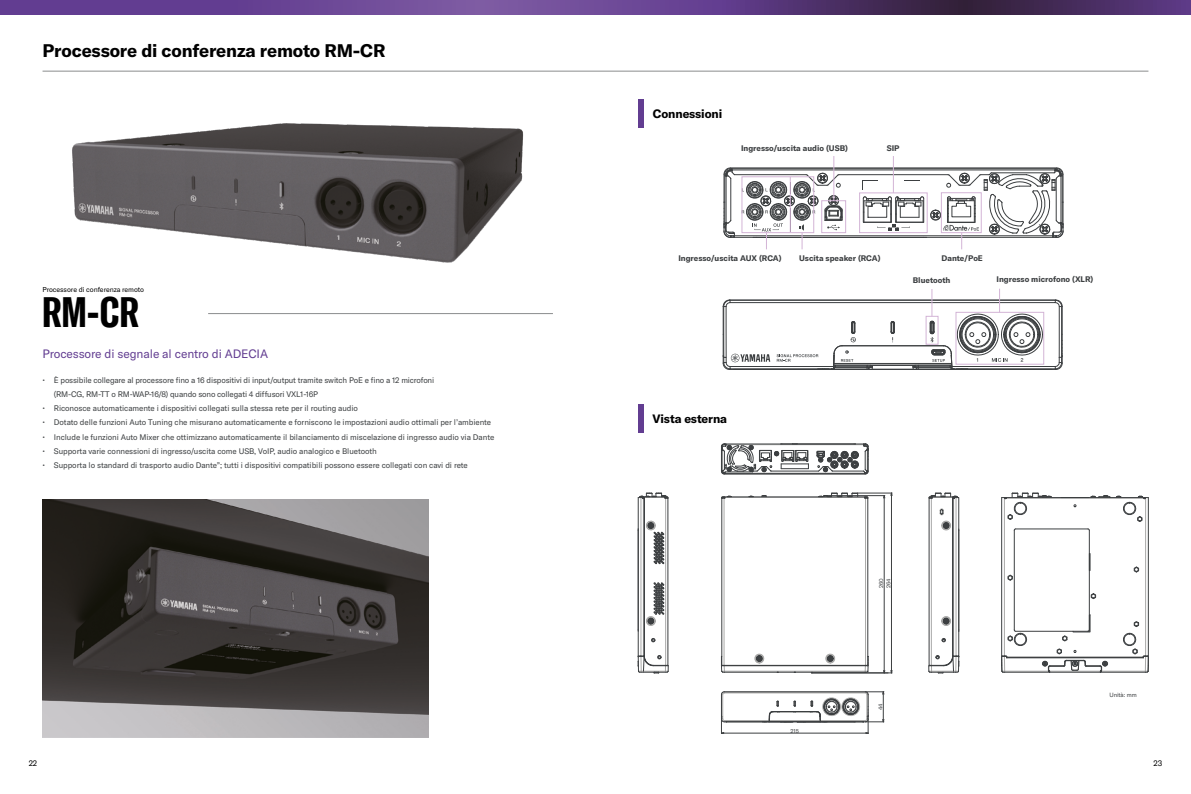
<style>
.page{position:relative;width:1191px;height:794px;background:#fff}
.page>*{position:absolute;margin:0;border:0;box-sizing:border-box;transform-origin:0 0}
.t1{font:700 extra-condensed 42px "GT America Y";color:#000}
.t2{font:700 18px "GT America Y";letter-spacing:-.01em;color:#000}
.t3{font:12px "GT America Y";letter-spacing:-.01em;color:#623d91}
.t4{font:700 12px "GT America Y";letter-spacing:-.01em;color:#000}
.t5{font:8px/14px "GT America Y";letter-spacing:-.01em;color:#3c3f41}
.t6{font:700 8px "GT America Y";color:#3c3f41}
.t7{font:8px "GT America Y";color:#000}
.t8{font:8px "GT America Y";color:#000}
.t9{font:7px "GT America Y";letter-spacing:-.01em;color:#000}
.t10{font:6px "GT America Y";letter-spacing:-.01em;color:#3c3f41}
.t11{font:5.6px/7.3px "GT America Y";letter-spacing:-.01em;color:#3c3f41}
</style>
<div class="page">
<img style="left:43px;top:499px;width:385px;height:238px">
<img style="left:72px;top:123px;width:452px;height:140px">
<hr style="left:732px;top:170px;width:323px;height:1px;background:#3c3f41">
<hr style="left:734px;top:236px;width:318px;height:1px;background:#3c3f41">
<hr style="left:839px;top:174px;width:109px;height:1px;background:#3c3f41">
<hr style="left:734px;top:174px;width:72px;height:1px;background:#3c3f41">
<hr style="left:730px;top:168px;width:326px;height:1px;background:#3c3f41">
<hr style="left:734px;top:237px;width:318px;height:1px;background:#3c3f41">
<svg style="left:723px;top:167px;width:12px;height:71px"></svg>
<svg style="left:722px;top:289px;width:341px;height:81px"></svg>
<svg style="left:862px;top:167px;width:202px;height:82px"></svg>
<svg style="left:741px;top:172px;width:101px;height:77px"></svg>
<div style="left:821px;top:200px;width:25px;height:33px;border:1px solid #d3b4d6"></div>
<hr style="left:833px;top:156px;width:1px;height:45px;background:#d3b4d6">
<hr style="left:790px;top:177px;width:1px;height:56px;background:#d3b4d6">
<div style="left:859px;top:193px;width:68px;height:40px;border:1px solid #d3b4d6"></div>
<hr style="left:893px;top:156px;width:1px;height:37px;background:#d3b4d6">
<hr style="left:43px;top:71px;width:1105px;height:1px;background:#3c3f41">
<hr style="left:208px;top:313px;width:345px;height:1px;background:#3c3f41">
<div style="left:638px;top:99px;width:5px;height:28px;background:#623d91"></div>
<div style="left:638px;top:404px;width:5px;height:28px;background:#623d91"></div>
<svg style="left:0;top:0;width:1191px;height:14px;background:#5d3d81"></svg>
<hr style="left:724px;top:498px;width:1px;height:167px;background:#a8a8a7">
<hr style="left:724px;top:671px;width:141px;height:1px;background:#a8a8a7">
<hr style="left:725px;top:497px;width:139px;height:1px;background:#3c3f41">
<hr style="left:721px;top:498px;width:1px;height:167px;background:#3c3f41">
<svg style="left:825px;top:653px;width:10px;height:10px"></svg>
<svg style="left:754px;top:653px;width:10px;height:10px"></svg>
<svg style="left:721px;top:496px;width:11px;height:3px"></svg>
<hr style="left:724px;top:665px;width:141px;height:1px;background:#3c3f41">
<hr style="left:724px;top:672px;width:141px;height:1px;background:#3c3f41">
<svg style="left:864px;top:496px;width:5px;height:178px"></svg>
<svg style="left:721px;top:656px;width:4px;height:17px"></svg>
<svg style="left:761px;top:495px;width:6px;height:2px"></svg>
<svg style="left:818px;top:493px;width:40px;height:5px"></svg>
<hr style="left:724px;top:474px;width:141px;height:1px;background:#3c3f41">
<svg style="left:721px;top:444px;width:148px;height:30px"></svg>
<svg style="left:638px;top:493px;width:31px;height:181px"></svg>
<svg style="left:928px;top:493px;width:31px;height:181px"></svg>
<svg style="left:1001px;top:493px;width:148px;height:180px"></svg>
<hr style="left:857px;top:493px;width:35px;height:1px;background:#3c3f41">
<hr style="left:891px;top:493px;width:1px;height:180px;background:#3c3f41">
<hr style="left:812px;top:672px;width:76px;height:1px;background:#3c3f41">
<hr style="left:825px;top:495px;width:60px;height:1px;background:#3c3f41">
<hr style="left:884px;top:495px;width:1px;height:178px;background:#3c3f41">
<svg style="left:883px;top:670px;width:8px;height:3px"></svg>
<svg style="left:883px;top:493px;width:8px;height:5px"></svg>
<svg style="left:721px;top:691px;width:163px;height:43px"></svg>
<h2 class="t2" style="left:43px;top:39px;width:344px">Processore di conferenza remoto RM-CR</h2>
<p class="t9" style="left:43px;top:285px;width:103px">Processore di conferenza remoto</p>
<h1 class="t1" style="left:42px;top:287px;width:99px">RM-CR</h1>
<h3 class="t3" style="left:43px;top:346px;width:227px">Processore di segnale al centro di ADECIA</h3>
<p class="t5" style="left:54px;top:374px;width:382px;text-indent:-11px">• È possibile collegare al processore fino a 16 dispositivi di input/output tramite switch PoE e fino a 12 microfoni (RM-CG, RM-TT o RM-WAP-16/8) quando sono collegati 4 diffusori VXL1-16P</p>
<p class="t5" style="left:43px;top:402px;width:317px">• Riconosce automaticamente i dispositivi collegati sulla stessa rete per il routing audio</p>
<p class="t5" style="left:43px;top:416px;width:450px">• Dotato delle funzioni Auto Tuning che misurano automaticamente e forniscono le impostazioni audio ottimali per l’ambiente</p>
<p class="t5" style="left:43px;top:430px;width:453px">• Include le funzioni Auto Mixer che ottimizzano automaticamente il bilanciamento di miscelazione di ingresso audio via Dante</p>
<p class="t5" style="left:43px;top:444px;width:336px">• Supporta varie connessioni di ingresso/uscita come USB, VoIP, audio analogico e Bluetooth</p>
<p class="t5" style="left:43px;top:458px;width:427px">• Supporta lo standard di trasporto audio Dante”; tutti i dispositivi compatibili possono essere collegati con cavi di rete</p>
<h3 class="t4" style="left:653px;top:106px;width:71px">Connessioni</h3>
<p class="t6" style="left:741px;top:143px;width:108px">Ingresso/uscita audio (USB)</p>
<p class="t6" style="left:886px;top:143px;width:14px">SIP</p>
<p class="t6" style="left:678px;top:253px;width:105px">Ingresso/uscita AUX (RCA)</p>
<p class="t6" style="left:799px;top:253px;width:83px">Uscita speaker (RCA)</p>
<p class="t6" style="left:941px;top:253px;width:43px">Dante/PoE</p>
<p class="t6" style="left:913px;top:275px;width:39px">Bluetooth</p>
<p class="t6" style="left:996px;top:274px;width:98px">Ingresso microfono (XLR)</p>
<h3 class="t4" style="left:652px;top:411px;width:76px">Vista esterna</h3>
<p class="t11" style="left:790px;top:727px;width:10px">215</p>
<p class="t11" style="left:877px;top:588px;width:11px;rotate:-90deg">260<br>264</p>
<p class="t11" style="left:877px;top:710px;width:8px;rotate:-90deg">44</p>
<p class="t10" style="left:1109px;top:691px;width:29px">Unità: mm</p>
<p class="t7" style="left:29px;top:758px;width:10px">22</p>
<p class="t8" style="left:1153px;top:758px;width:10px">23</p>
</div>
